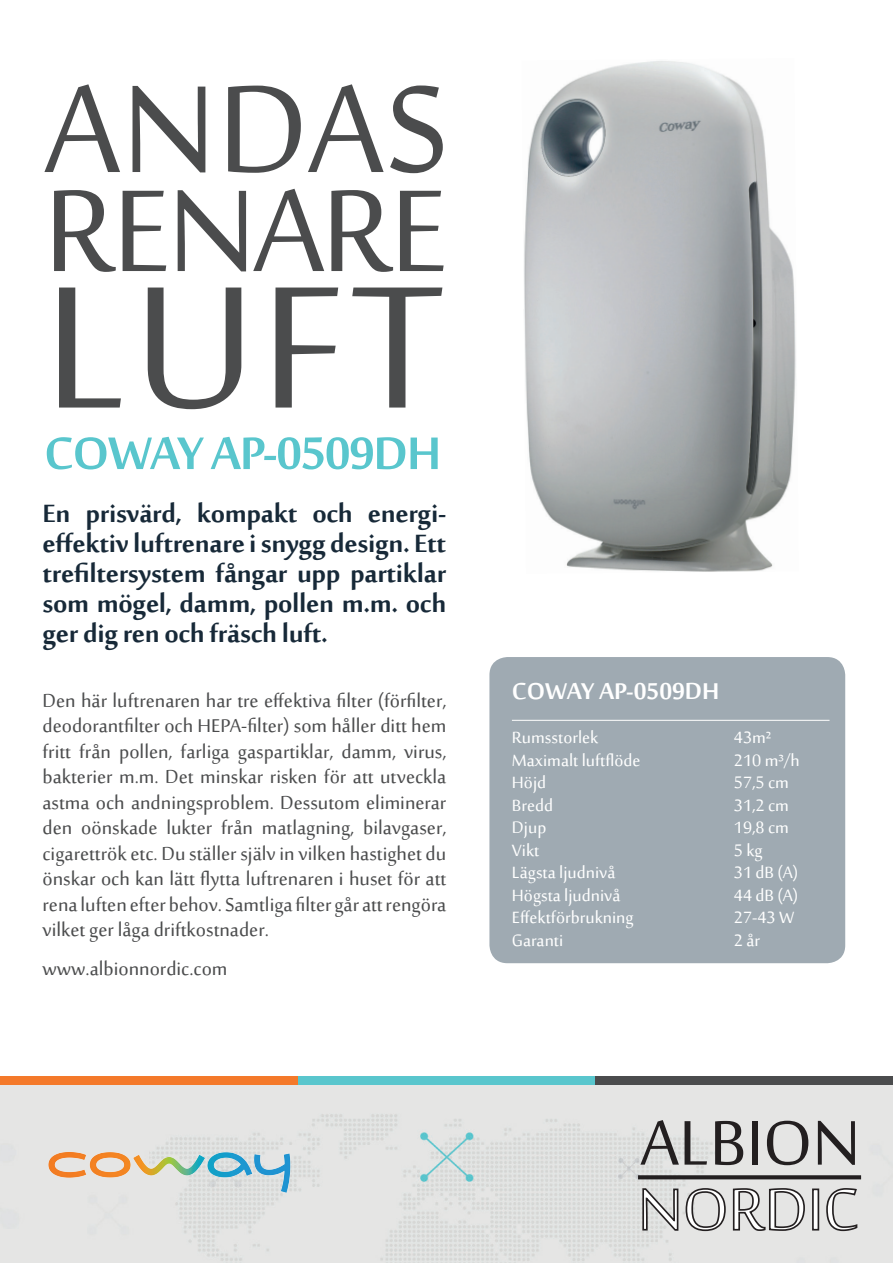
<style>
.page{position:relative;width:893px;height:1263px;background:#fff}
.page>*{position:absolute;margin:0;border:0;box-sizing:border-box;transform-origin:0 0}
.t1{font:240px "Sakkal Majalla";color:#4b4c4d}
.t2{font:171px "Sakkal Majalla";letter-spacing:.01em;color:#4b4c4d}
.t3{font:160.5px "Sakkal Majalla";letter-spacing:-.02em;color:#4b4c4d}
.t4{font:700 63px "Sakkal Majalla";letter-spacing:-.02em;color:#59c6cd}
.t5{font:700 34.5px/30px "Sakkal Majalla";letter-spacing:-.01em;color:#172938;text-align:justify}
.t6{font:700 31.5px "Sakkal Majalla";color:#fff}
.t7{font:25.5px/25.5px "Sakkal Majalla";color:#4b4c4d;text-align:justify}
.t8{font:22.5px "Sakkal Majalla";color:#fff}
</style>
<div class="page">
<img style="left:0;top:1084px;width:893px;height:179px">
<div style="left:0;top:1076px;width:893px;height:8px;background:#59c6cd"></div>
<div style="left:0;top:1076px;width:298px;height:8px;background:#f4792a"></div>
<div style="left:595px;top:1076px;width:298px;height:8px;background:#4b4c4d"></div>
<svg style="left:640px;top:1120px;width:67px;height:44px;background:#b1b0b0"></svg>
<svg style="left:715px;top:1121px;width:28px;height:44px"></svg>
<div style="left:752px;top:1121px;width:6px;height:43px;background:#231f20"></div>
<svg style="left:767px;top:1121px;width:41px;height:44px;background:#a6a4a4"></svg>
<svg style="left:818px;top:1121px;width:37px;height:44px;background:#9e9c9c"></svg>
<svg style="left:638px;top:1175px;width:223px;height:4px"></svg>
<svg style="left:641px;top:1187px;width:38px;height:44px;background:#b8b7b7"></svg>
<svg style="left:685px;top:1187px;width:121px;height:44px;background:#bfbebe"></svg>
<div style="left:813px;top:1189px;width:5px;height:41px;background:#fff"></div>
<div style="left:812px;top:1188px;width:7px;height:42px;border:2px solid #231f20"></div>
<svg style="left:825px;top:1187px;width:33px;height:44px"></svg>
<img style="left:47px;top:1149px;width:245px;height:45px">
<div style="left:489px;top:657px;width:356px;height:306px;background:#9faab2;border-radius:18px"></div>
<img style="left:524px;top:61px;width:272px;height:511px">
<hr style="left:512px;top:720px;width:317px;height:1px;background:#fff">
<h2 class="t2" style="left:44px;top:36px;width:406px">ANDAS</h2>
<h3 class="t3" style="left:44px;top:143px;width:406px">RENARE</h3>
<h1 class="t1" style="left:44px;top:216px;width:402px">LUFT</h1>
<h3 class="t4" style="left:44px;top:418px;width:399px">COWAY AP-0509DH</h3>
<h3 class="t5" style="left:43px;top:501px;width:405px">En prisvärd, kompakt och energi&shy;effektiv luftrenare i snygg design. Ett trefiltersystem fångar upp partiklar som mögel, damm, pollen m.m. och ger dig ren och fräsch luft.</h3>
<p class="t7" style="left:43px;top:689px;width:405px">Den här luftrenaren har tre effektiva filter (förfilter, deodorantfilter och HEPA-filter) som håller ditt hem fritt från pollen, farliga gaspartiklar, damm, virus, bakterier m.m. Det minskar risken för att utveckla astma och andningsproblem. Dessutom eliminerar den oönskade lukter från matlagning, bilavgaser, cigarettrök etc. Du ställer själv in vilken hastighet du önskar och kan lätt flytta luftrenaren i huset för att rena luften efter behov. Samtliga filter går att rengöra vilket ger låga driftkostnader.</p>
<p class="t7" style="left:43px;top:957px;width:186px">www.albionnordic.com</p>
<p class="t6" style="left:512px;top:674px;width:209px">COWAY AP-0509DH</p>
<p class="t8" style="left:512px;top:725px;width:88px">Rumsstorlek</p>
<p class="t8" style="left:734px;top:725px;width:39px">43m²</p>
<p class="t8" style="left:512px;top:748px;width:130px">Maximalt luftflöde</p>
<p class="t8" style="left:734px;top:748px;width:67px">210 m³/h</p>
<p class="t8" style="left:512px;top:770px;width:36px">Höjd</p>
<p class="t8" style="left:734px;top:770px;width:57px">57,5 cm</p>
<p class="t8" style="left:512px;top:793px;width:43px">Bredd</p>
<p class="t8" style="left:734px;top:793px;width:57px">31,2 cm</p>
<p class="t8" style="left:512px;top:815px;width:36px">Djup</p>
<p class="t8" style="left:734px;top:815px;width:57px">19,8 cm</p>
<p class="t8" style="left:512px;top:838px;width:29px">Vikt</p>
<p class="t8" style="left:734px;top:838px;width:30px">5 kg</p>
<p class="t8" style="left:512px;top:860px;width:105px">Lägsta ljudnivå</p>
<p class="t8" style="left:734px;top:860px;width:66px">31 dB (A)</p>
<p class="t8" style="left:512px;top:883px;width:110px">Högsta ljudnivå</p>
<p class="t8" style="left:734px;top:883px;width:66px">44 dB (A)</p>
<p class="t8" style="left:512px;top:905px;width:123px">Effektförbrukning</p>
<p class="t8" style="left:734px;top:905px;width:62px">27-43 W</p>
<p class="t8" style="left:512px;top:928px;width:53px">Garanti</p>
<p class="t8" style="left:734px;top:928px;width:28px">2 år</p>
</div>
